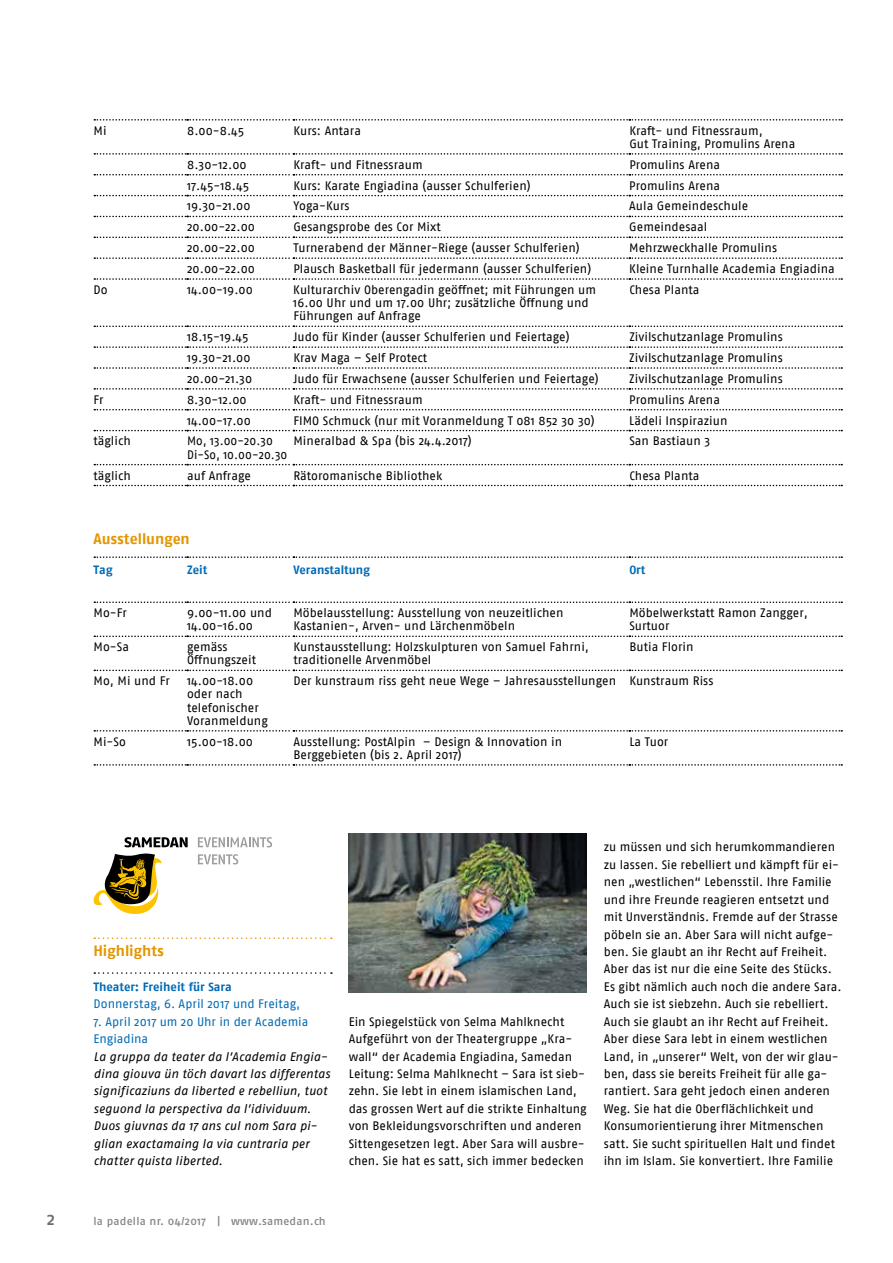
<style>
.page{position:relative;width:893px;height:1263px;background:#fff}
.page>*{position:absolute;margin:0;border:0;box-sizing:border-box;transform-origin:0 0}
.t1{font:18px "Fago No Med";color:#6e6e6e}
.t2{font:700 15px "Fago No Lf";color:#e39600}
.t3{font:12.3px/17.4px "Fago No";letter-spacing:.005em;color:#000}
.t4{font:italic 12.3px/17.4px "Fago No";letter-spacing:.005em;color:#000}
.t5{font:12.3px/17.4px "Fago No";color:#006bb6}
.t6{font:12.3px/13.2px "Fago No";letter-spacing:.005em;color:#000;scale:.96 1}
.t7{font:700 12px "Fago No Lf";color:#006bb6}
.t8{font:11.25px "Fago No Med";letter-spacing:.02em;color:#868786}
</style>
<div class="page">
<svg style="left:94px;top:119px;width:748px;height:2px"></svg>
<svg style="left:94px;top:153px;width:748px;height:2px"></svg>
<svg style="left:94px;top:174px;width:748px;height:1px"></svg>
<svg style="left:94px;top:195px;width:748px;height:1px"></svg>
<svg style="left:94px;top:216px;width:748px;height:1px"></svg>
<svg style="left:94px;top:237px;width:748px;height:1px"></svg>
<svg style="left:94px;top:257px;width:748px;height:2px"></svg>
<svg style="left:94px;top:278px;width:748px;height:2px"></svg>
<svg style="left:94px;top:326px;width:748px;height:1px"></svg>
<svg style="left:94px;top:346px;width:748px;height:2px"></svg>
<svg style="left:94px;top:367px;width:748px;height:2px"></svg>
<svg style="left:94px;top:388px;width:748px;height:2px"></svg>
<svg style="left:94px;top:409px;width:748px;height:1px"></svg>
<svg style="left:94px;top:430px;width:748px;height:1px"></svg>
<svg style="left:94px;top:464px;width:748px;height:1px"></svg>
<svg style="left:94px;top:485px;width:748px;height:1px"></svg>
<svg style="left:94px;top:556px;width:748px;height:2px"></svg>
<svg style="left:94px;top:601px;width:748px;height:2px"></svg>
<svg style="left:94px;top:670px;width:748px;height:1px"></svg>
<svg style="left:94px;top:730px;width:748px;height:1px"></svg>
<svg style="left:94px;top:764px;width:748px;height:2px"></svg>
<svg style="left:94px;top:635px;width:748px;height:2px"></svg>
<svg style="left:94px;top:837px;width:94px;height:77px"></svg>
<svg style="left:198px;top:837px;width:74px;height:10px"></svg>
<svg style="left:198px;top:854px;width:40px;height:10px"></svg>
<svg style="left:94px;top:937px;width:238px;height:2px"></svg>
<svg style="left:94px;top:972px;width:238px;height:2px"></svg>
<img style="left:349px;top:834px;width:238px;height:159px">
<p class="t3" style="left:94px;top:122px;width:15px">Mi</p>
<p class="t3" style="left:187px;top:122px;width:59px">8.00-8.45</p>
<p class="t3" style="left:293px;top:122px;width:69px">Kurs: Antara</p>
<p class="t3" style="left:629px;top:124px;width:168px;line-height:13.2px">Kraft- und Fitnessraum,<br>Gut Training, Promulins Arena</p>
<p class="t3" style="left:187px;top:156px;width:61px">8.30-12.00</p>
<p class="t3" style="left:293px;top:156px;width:131px">Kraft- und Fitnessraum</p>
<p class="t3" style="left:629px;top:156px;width:92px">Promulins Arena</p>
<p class="t3" style="left:187px;top:176px;width:64px">17.45-18.45</p>
<p class="t3" style="left:293px;top:176px;width:239px">Kurs: Karate Engiadina (ausser Schulferien)</p>
<p class="t3" style="left:629px;top:176px;width:92px">Promulins Arena</p>
<p class="t3" style="left:187px;top:197px;width:65px">19.30-21.00</p>
<p class="t3" style="left:293px;top:197px;width:58px">Yoga-Kurs</p>
<p class="t3" style="left:629px;top:197px;width:120px">Aula Gemeindeschule</p>
<p class="t3" style="left:187px;top:218px;width:69px">20.00-22.00</p>
<p class="t3" style="left:293px;top:218px;width:149px">Gesangsprobe des Cor Mixt</p>
<p class="t3" style="left:629px;top:218px;width:80px">Gemeindesaal</p>
<p class="t3" style="left:187px;top:239px;width:69px">20.00-22.00</p>
<p class="t3" style="left:293px;top:239px;width:288px">Turnerabend der Männer-Riege (ausser Schulferien)</p>
<p class="t3" style="left:629px;top:239px;width:149px">Mehrzweckhalle Promulins</p>
<p class="t3" style="left:187px;top:260px;width:69px">20.00-22.00</p>
<p class="t3" style="left:293px;top:260px;width:299px">Plausch Basketball für jedermann (ausser Schulferien)</p>
<p class="t3" style="left:629px;top:260px;width:207px">Kleine Turnhalle Academia Engiadina</p>
<p class="t3" style="left:93px;top:281px;width:16px">Do</p>
<p class="t3" style="left:187px;top:281px;width:67px">14.00-19.00</p>
<p class="t3" style="left:293px;top:283px;width:304px;line-height:13.2px">Kulturarchiv Oberengadin geöffnet; mit Führungen um<br>16.00 Uhr und um 17.00 Uhr; zusätzliche Öffnung und<br>Führungen auf Anfrage</p>
<p class="t3" style="left:629px;top:281px;width:72px">Chesa Planta</p>
<p class="t3" style="left:187px;top:328px;width:63px">18.15-19.45</p>
<p class="t3" style="left:293px;top:328px;width:278px">Judo für Kinder (ausser Schulferien und Feiertage)</p>
<p class="t3" style="left:629px;top:328px;width:155px">Zivilschutzanlage Promulins</p>
<p class="t3" style="left:187px;top:349px;width:65px">19.30-21.00</p>
<p class="t3" style="left:293px;top:349px;width:135px">Krav Maga – Self Protect</p>
<p class="t3" style="left:629px;top:349px;width:155px">Zivilschutzanlage Promulins</p>
<p class="t3" style="left:187px;top:370px;width:67px">20.00-21.30</p>
<p class="t3" style="left:293px;top:370px;width:307px">Judo für Erwachsene (ausser Schulferien und Feiertage)</p>
<p class="t3" style="left:629px;top:370px;width:155px">Zivilschutzanlage Promulins</p>
<p class="t3" style="left:93px;top:391px;width:12px">Fr</p>
<p class="t3" style="left:187px;top:391px;width:61px">8.30-12.00</p>
<p class="t3" style="left:293px;top:391px;width:131px">Kraft- und Fitnessraum</p>
<p class="t3" style="left:629px;top:391px;width:92px">Promulins Arena</p>
<p class="t3" style="left:187px;top:411px;width:65px">14.00-17.00</p>
<p class="t3" style="left:293px;top:411px;width:303px">FIMO Schmuck (nur mit Voranmeldung T 081 852 30 30)</p>
<p class="t3" style="left:629px;top:411px;width:100px">Lädeli Inspiraziun</p>
<p class="t3" style="left:93px;top:432px;width:39px">täglich</p>
<p class="t6" style="left:187px;top:434px;width:106px">Mo, 13.00-20.30<br>Di-So, 10.00-20.30</p>
<p class="t3" style="left:293px;top:432px;width:180px">Mineralbad &amp; Spa (bis 24.4.2017)</p>
<p class="t3" style="left:629px;top:432px;width:83px">San Bastiaun 3</p>
<p class="t3" style="left:94px;top:466px;width:39px">täglich</p>
<p class="t3" style="left:187px;top:466px;width:65px">auf Anfrage</p>
<p class="t3" style="left:293px;top:466px;width:150px">Rätoromanische Bibliothek</p>
<p class="t3" style="left:629px;top:466px;width:72px">Chesa Planta</p>
<p class="t2" style="left:94px;top:530px;width:98px">Ausstellungen</p>
<p class="t7" style="left:94px;top:563px;width:20px">Tag</p>
<p class="t7" style="left:187px;top:563px;width:22px">Zeit</p>
<p class="t7" style="left:293px;top:563px;width:78px">Veranstaltung</p>
<p class="t7" style="left:629px;top:563px;width:18px">Ort</p>
<p class="t3" style="left:94px;top:604px;width:35px">Mo-Fr</p>
<p class="t3" style="left:187px;top:606px;width:86px;line-height:13.2px">9.00-11.00 und<br>14.00-16.00</p>
<p class="t3" style="left:293px;top:606px;width:272px;line-height:13.2px">Möbelausstellung: Ausstellung von neuzeitlichen<br>Kastanien-, Arven- und Lärchenmöbeln</p>
<p class="t3" style="left:629px;top:606px;width:180px;line-height:13.2px">Möbelwerkstatt Ramon Zangger,<br>Surtuor</p>
<p class="t3" style="left:94px;top:638px;width:37px">Mo-Sa</p>
<p class="t3" style="left:187px;top:640px;width:70px;line-height:13.2px">gemäss<br>Öffnungszeit</p>
<p class="t3" style="left:293px;top:640px;width:297px;line-height:13.2px">Kunstausstellung: Holzskulpturen von Samuel Fahrni, traditionelle Arvenmöbel</p>
<p class="t3" style="left:629px;top:638px;width:66px">Butia Florin</p>
<p class="t3" style="left:94px;top:672px;width:78px">Mo, Mi und Fr</p>
<p class="t3" style="left:187px;top:674px;width:82px;line-height:13.2px">14.00-18.00 oder nach telefonischer<br>Voranmeldung</p>
<p class="t3" style="left:293px;top:672px;width:422px">Der kunstraum riss geht neue Wege – Jahresausstellungen Kunstraum Riss</p>
<p class="t3" style="left:94px;top:732px;width:34px">Mi-So</p>
<p class="t3" style="left:187px;top:732px;width:67px">15.00-18.00</p>
<p class="t3" style="left:293px;top:735px;width:270px;line-height:13.2px">Ausstellung: PostAlpin – Design &amp; Innovation in<br>Berggebieten (bis 2. April 2017)</p>
<p class="t3" style="left:629px;top:733px;width:41px">La Tuor</p>
<p class="t2" style="left:94px;top:942px;width:72px">Highlights</p>
<p class="t7" style="left:94px;top:979px;width:140px">Theater: Freiheit für Sara</p>
<p class="t5" style="left:94px;top:995px;width:208px">Donnerstag, 6. April 2017 und Freitag,</p>
<p class="t5" style="left:94px;top:1012px;width:216px">7. April 2017 um 20 Uhr in der Academia<br>Engiadina</p>
<p class="t4" style="left:94px;top:1047px;width:238px">La gruppa da teater da l’Academia Engia&shy;dina giouva ün töch davart las differentas significaziuns da liberted e rebelliun, tuot seguond la perspectiva da l’idividuum.<br>Duos giuvnas da 17 ans cul nom Sara pi&shy;glian exactamaing la via cuntraria per chatter quista liberted.</p>
<p class="t3" style="left:349px;top:1012px;width:239px">Ein Spiegelstück von Selma Mahlknecht Aufgeführt von der Theatergruppe „Kra&shy;wall“ der Academia Engiadina, Samedan Leitung: Selma Mahlknecht – Sara ist sieb&shy;zehn. Sie lebt in einem islamischen Land, das grossen Wert auf die strikte Einhaltung von Bekleidungsvorschriften und anderen Sittengesetzen legt. Aber Sara will ausbre&shy;chen. Sie hat es satt, sich immer bedecken</p>
<p class="t3" style="left:604px;top:838px;width:239px">zu müssen und sich herumkommandieren zu lassen. Sie rebelliert und kämpft für ei&shy;nen „westlichen“ Lebensstil. Ihre Familie und ihre Freunde reagieren entsetzt und mit Unverständnis. Fremde auf der Strasse pöbeln sie an. Aber Sara will nicht aufge&shy;ben. Sie glaubt an ihr Recht auf Freiheit.<br>Aber das ist nur die eine Seite des Stücks.<br>Es gibt nämlich auch noch die andere Sara.<br>Auch sie ist siebzehn. Auch sie rebelliert.<br>Auch sie glaubt an ihr Recht auf Freiheit.<br>Aber diese Sara lebt in einem westlichen Land, in „unserer“ Welt, von der wir glau&shy;ben, dass sie bereits Freiheit für alle ga&shy;rantiert. Sara geht jedoch einen anderen Weg. Sie hat die Oberflächlichkeit und Konsumorientierung ihrer Mitmenschen satt. Sie sucht spirituellen Halt und findet ihn im Islam. Sie konvertiert. Ihre Familie</p>
<h1 class="t1" style="left:47px;top:1208px;width:10px">2</h1>
<p class="t8" style="left:94px;top:1214px;width:234px">la padella nr. 04/2017 | www.samedan.ch</p>
</div>
